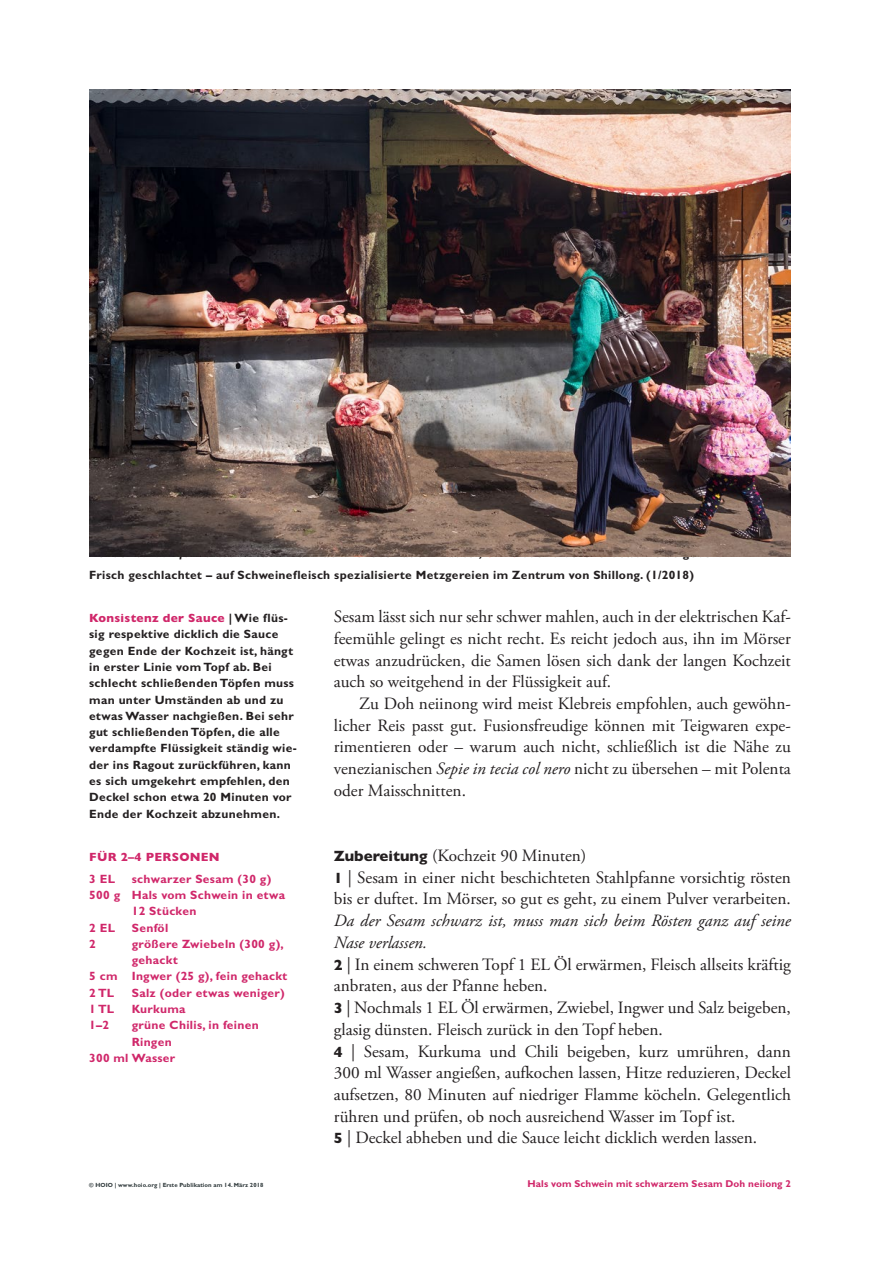
<style>
.page{position:relative;width:893px;height:1263px;background:#fff}
.page>*{position:absolute;margin:0;border:0;box-sizing:border-box;transform-origin:0 0}
.Zubereitung_-_11_5_R{font:17.25px/21.8px "Adobe Garamond Pro";color:#231f20;text-align:justify}
.Lauftext_mit_Einzug{font:17.25px/21.8px "Adobe Garamond Pro";color:#231f20;text-align:justify}
.Zubereitung_Titel{font:17.25px "Adobe Garamond Pro";color:#231f20}
.Marginaltext_-_8_Bol{font:700 12px/16.4px "Gill Sans MT Pro";letter-spacing:.025em;color:#231f20}
.Zutaten_-_8_Bold{font:700 12px/16.4px "Gill Sans MT Pro";letter-spacing:.025em;color:#d0276a}
.Bildlegende_-_8_Bold{font:700 12px "Gill Sans MT Pro";letter-spacing:.025em;color:#231f20}
.Zutaten_Titel_-_8_He{font:800 12px "Gill Sans MT Pro";letter-spacing:.025em;color:#d0276a}
.t1{font:700 9.9px "Gill Sans MT Pro";letter-spacing:.01em;color:#d0276a}
.Copyright_-_4_Heavy{font:700 6px "Gill Sans MT Pro";letter-spacing:.01em;color:#313b3d}
.s1{font-weight:800;color:#d0276a}
.s2{font-style:italic}
.s3{font-family:"Gill Sans MT Pro";font-weight:800;font-size:15px}
</style>
<div class="page">
<img style="left:89px;top:89px;width:702px;height:468px">
<p class="Bildlegende_-_8_Bold" style="left:89px;top:567px;width:606px">Frisch geschlachtet – auf Schweinefleisch spezialisierte Metzgereien im Zentrum von Shillong. (1/2018)</p>
<p class="Marginaltext_-_8_Bol" style="left:89px;top:610px;width:209px"><span class="s1">Konsistenz der Sauce</span> | Wie flüs&shy;sig respektive dicklich die Sauce gegen Ende der Kochzeit ist, hängt in erster Linie vom Topf ab. Bei schlecht schließenden Töpfen muss man unter Umständen ab und zu etwas Wasser nachgießen. Bei sehr gut schließenden Töpfen, die alle verdampfte Flüssigkeit ständig wie&shy;der ins Ragout zurückführen, kann es sich umgekehrt empfehlen, den Deckel schon etwa 20 Minuten vor Ende der Kochzeit abzunehmen.</p>
<p class="Lauftext_mit_Einzug" style="left:334px;top:606px;width:459px">Sesam lässt sich nur sehr schwer mahlen, auch in der elektrischen Kaf&shy;feemühle gelingt es nicht recht. Es reicht jedoch aus, ihn im Mörser etwas anzudrücken, die Samen lösen sich dank der langen Kochzeit auch so weitgehend in der Flüssigkeit auf.</p>
<p class="Lauftext_mit_Einzug" style="left:334px;top:693px;width:459px;text-indent:26px">Zu Doh neiinong wird meist Klebreis empfohlen, auch gewöhn&shy;licher Reis passt gut. Fusionsfreudige können mit Teigwaren expe&shy;rimentieren oder – warum auch nicht, schließlich ist die Nähe zu venezianischen <span class="s2">Sepie in tecia col nero</span> nicht zu übersehen – mit Polenta oder Maisschnitten.</p>
<p class="Zutaten_Titel_-_8_He" style="left:89px;top:850px;width:132px">FÜR 2–4 PERSONEN</p>
<p class="Zutaten_-_8_Bold" style="left:89px;top:870px;width:27px">3 EL</p>
<p class="Zutaten_-_8_Bold" style="left:132px;top:870px;width:141px">schwarzer Sesam (30 g)</p>
<p class="Zutaten_-_8_Bold" style="left:132px;top:886px;width:155px;text-indent:-43px">500 g Hals vom Schwein in etwa<br>12 Stücken</p>
<p class="Zutaten_-_8_Bold" style="left:89px;top:919px;width:27px">2 EL</p>
<p class="Zutaten_-_8_Bold" style="left:132px;top:919px;width:38px">Senföl</p>
<p class="Zutaten_-_8_Bold" style="left:89px;top:935px;width:8px">2</p>
<p class="Zutaten_-_8_Bold" style="left:132px;top:935px;width:154px">größere Zwiebeln (300 g), gehackt</p>
<p class="Zutaten_-_8_Bold" style="left:89px;top:968px;width:200px">5 cm Ingwer (25 g), fein gehackt</p>
<p class="Zutaten_-_8_Bold" style="left:89px;top:984px;width:27px">2 TL</p>
<p class="Zutaten_-_8_Bold" style="left:132px;top:984px;width:154px">Salz (oder etwas weniger)</p>
<p class="Zutaten_-_8_Bold" style="left:89px;top:1000px;width:27px">1 TL</p>
<p class="Zutaten_-_8_Bold" style="left:132px;top:1000px;width:55px">Kurkuma</p>
<p class="Zutaten_-_8_Bold" style="left:89px;top:1017px;width:21px">1–2</p>
<p class="Zutaten_-_8_Bold" style="left:132px;top:1017px;width:129px">grüne Chilis, in feinen<br>Ringen</p>
<p class="Zutaten_-_8_Bold" style="left:89px;top:1049px;width:88px">300 ml Wasser</p>
<p class="Copyright_-_4_Heavy" style="left:89px;top:1181px;width:176px">© HOIO | www.hoio.org | Erste Publikation am 14. März 2018</p>
<p class="Zubereitung_Titel" style="left:334px;top:845px;width:254px"><span class="s3">Zubereitung</span> (Kochzeit 90 Minuten)</p>
<p class="Zubereitung_-_11_5_R" style="left:334px;top:867px;width:459px"><span class="s3">1</span> | Sesam in einer nicht beschichteten Stahlpfanne vorsichtig rösten bis er duftet. Im Mörser, so gut es geht, zu einem Pulver verarbeiten.<br><span class="s2">Da der Sesam schwarz ist, muss man sich beim Rösten ganz auf seine Nase verlassen.</span></p>
<p class="Zubereitung_-_11_5_R" style="left:334px;top:954px;width:459px"><span class="s3">2</span> | In einem schweren Topf 1 EL Öl erwärmen, Fleisch allseits kräftig anbraten, aus der Pfanne heben.</p>
<p class="Zubereitung_-_11_5_R" style="left:334px;top:997px;width:459px"><span class="s3">3</span> | Nochmals 1 EL Öl erwärmen, Zwiebel, Ingwer und Salz beigeben, glasig dünsten. Fleisch zurück in den Topf heben.</p>
<p class="Zubereitung_-_11_5_R" style="left:334px;top:1041px;width:459px"><span class="s3">4</span> | Sesam, Kurkuma und Chili beigeben, kurz umrühren, dann 300 ml Wasser angießen, aufkochen lassen, Hitze reduzieren, Deckel aufsetzen, 80 Minuten auf niedriger Flamme köcheln. Gelegentlich rühren und prüfen, ob noch ausreichend Wasser im Topf ist.</p>
<p class="Zubereitung_-_11_5_R" style="left:334px;top:1128px;width:425px"><span class="s3">5</span> | Deckel abheben und die Sauce leicht dicklich werden lassen.</p>
<p class="t1" style="left:528px;top:1177px;width:265px">Hals vom Schwein mit schwarzem Sesam Doh neiiong 2</p>
</div>
